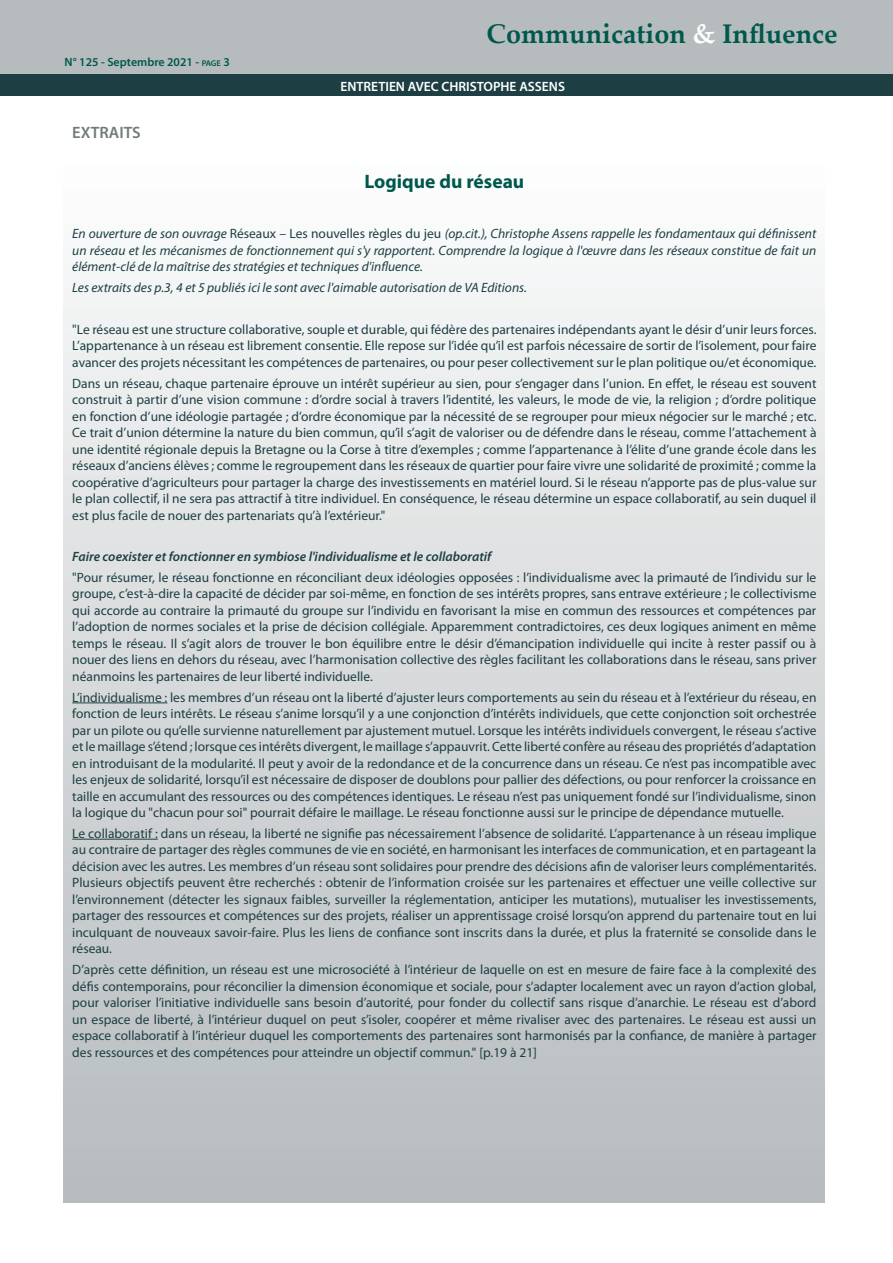
<style>
.page{position:relative;width:893px;height:1263px;background:#fff}
.page>*{position:absolute;margin:0;border:0;box-sizing:border-box;transform-origin:0 0}
.t1{font:700 27px "Palatino Linotype";color:#00584c}
.Titre_article_P1-4{font:700 19.5px "Myriad Pro";color:#00584c}
.Titre_colonnes{font:600 16.5px "Myriad Pro";color:#727b7c}
.Style_de_paragraphe{font:13.5px/16.5px "Myriad Pro";color:#1d3f44;text-align:justify}
.Style_de_paragraphe-2{font:italic 13.5px/16.5px "Myriad Pro";color:#1d3f44;text-align:justify}
.Style_de_paragraphe-3{font:italic 600 13.5px "Myriad Pro";color:#1d3f44}
.t2{font:600 13.5px "Myriad Pro";color:#fff}
.t3{font:600 12px "Myriad Pro";color:#00584c}
.s1{font-size:8.4px}
.s2{color:#fff}
.s3{font-style:normal}
</style>
<div class="page">
<div style="left:0;top:0;width:893px;height:74px;background:#b6bcbe"></div>
<div style="left:0;top:75px;width:893px;height:21px;background:#1d3f44"></div>
<div style="left:64px;top:123px;width:761px;height:1079px;background:linear-gradient(to bottom,#fff,#b4b9bc)"></div>
<hr style="left:72px;top:702px;width:95px;height:1px;background:#1d3f44">
<hr style="left:72px;top:839px;width:86px;height:1px;background:#1d3f44">
<p class="t3" style="left:65px;top:55px;width:167px">N° 125 - Septembre 2021 - <span class="s1">page</span> 3</p>
<p class="Titre_colonnes" style="left:72px;top:122px;width:70px">EXTRAITS</p>
<p class="t1" style="left:487px;top:14px;width:353px">Communication <span class="s2">&amp;</span> Influence</p>
<p class="t2" style="left:340px;top:78px;width:226px">ENTRETIEN AVEC CHRISTOPHE ASSENS</p>
<p class="Titre_article_P1-4" style="left:364px;top:169px;width:161px">Logique du réseau</p>
<p class="Style_de_paragraphe-2" style="left:72px;top:225px;width:746px">En ouverture de son ouvrage <span class="s3">Réseaux – Les nouvelles règles du jeu</span> (op.cit.), Christophe Assens rappelle les fondamentaux qui définissent un réseau et les mécanismes de fonctionnement qui s'y rapportent. Comprendre la logique à l'œuvre dans les réseaux constitue de fait un élément-clé de la maîtrise des stratégies et techniques d'influence.</p>
<p class="Style_de_paragraphe-2" style="left:72px;top:279px;width:456px">Les extraits des p.3, 4 et 5 publiés ici le sont avec l'aimable autorisation de VA Editions.</p>
<p class="Style_de_paragraphe" style="left:72px;top:321px;width:746px">"Le réseau est une structure collaborative, souple et durable, qui fédère des partenaires indépendants ayant le désir d’unir leurs forces.<br>L’appartenance à un réseau est librement consentie. Elle repose sur l’idée qu’il est parfois nécessaire de sortir de l’isolement, pour faire avancer des projets nécessitant les compétences de partenaires, ou pour peser collectivement sur le plan politique ou/et économique.</p>
<p class="Style_de_paragraphe" style="left:72px;top:374px;width:746px">Dans un réseau, chaque partenaire éprouve un intérêt supérieur au sien, pour s’engager dans l’union. En effet, le réseau est souvent construit à partir d’une vision commune : d’ordre social à travers l’identité, les valeurs, le mode de vie, la religion ; d’ordre politique en fonction d’une idéologie partagée ; d’ordre économique par la nécessité de se regrouper pour mieux négocier sur le marché ; etc.<br>Ce trait d’union détermine la nature du bien commun, qu’il s’agit de valoriser ou de défendre dans le réseau, comme l’attachement à une identité régionale depuis la Bretagne ou la Corse à titre d’exemples ; comme l’appartenance à l’élite d’une grande école dans les réseaux d’anciens élèves ; comme le regroupement dans les réseaux de quartier pour faire vivre une solidarité de proximité ; comme la coopérative d’agriculteurs pour partager la charge des investissements en matériel lourd. Si le réseau n’apporte pas de plus-value sur le plan collectif, il ne sera pas attractif à titre individuel. En conséquence, le réseau détermine un espace collaboratif, au sein duquel il est plus facile de nouer des partenariats qu’à l’extérieur."</p>
<p class="Style_de_paragraphe-3" style="left:72px;top:548px;width:421px">Faire coexister et fonctionner en symbiose l'individualisme et le collaboratif</p>
<p class="Style_de_paragraphe" style="left:72px;top:569px;width:746px">"Pour résumer, le réseau fonctionne en réconciliant deux idéologies opposées : l’individualisme avec la primauté de l’individu sur le groupe, c’est-à-dire la capacité de décider par soi-même, en fonction de ses intérêts propres, sans entrave extérieure ; le collectivisme qui accorde au contraire la primauté du groupe sur l’individu en favorisant la mise en commun des ressources et compétences par l’adoption de normes sociales et la prise de décision collégiale. Apparemment contradictoires, ces deux logiques animent en même temps le réseau. Il s’agit alors de trouver le bon équilibre entre le désir d’émancipation individuelle qui incite à rester passif ou à nouer des liens en dehors du réseau, avec l’harmonisation collective des règles facilitant les collaborations dans le réseau, sans priver néanmoins les partenaires de leur liberté individuelle.</p>
<p class="Style_de_paragraphe" style="left:72px;top:688px;width:746px">L’individualisme : les membres d’un réseau ont la liberté d’ajuster leurs comportements au sein du réseau et à l’extérieur du réseau, en fonction de leurs intérêts. Le réseau s’anime lorsqu’il y a une conjonction d’intérêts individuels, que cette conjonction soit orchestrée par un pilote ou qu’elle survienne naturellement par ajustement mutuel. Lorsque les intérêts individuels convergent, le réseau s’active et le maillage s’étend ; lorsque ces intérêts divergent, le maillage s’appauvrit. Cette liberté confère au réseau des propriétés d’adaptation en introduisant de la modularité. Il peut y avoir de la redondance et de la concurrence dans un réseau. Ce n’est pas incompatible avec les enjeux de solidarité, lorsqu’il est nécessaire de disposer de doublons pour pallier des défections, ou pour renforcer la croissance en taille en accumulant des ressources ou des compétences identiques. Le réseau n’est pas uniquement fondé sur l’individualisme, sinon la logique du "chacun pour soi" pourrait défaire le maillage. Le réseau fonctionne aussi sur le principe de dépendance mutuelle.</p>
<p class="Style_de_paragraphe" style="left:72px;top:825px;width:746px">Le collaboratif : dans un réseau, la liberté ne signifie pas nécessairement l’absence de solidarité. L’appartenance à un réseau implique au contraire de partager des règles communes de vie en société, en harmonisant les interfaces de communication, et en partageant la décision avec les autres. Les membres d’un réseau sont solidaires pour prendre des décisions afin de valoriser leurs complémentarités.<br>Plusieurs objectifs peuvent être recherchés : obtenir de l’information croisée sur les partenaires et effectuer une veille collective sur l’environnement (détecter les signaux faibles, surveiller la réglementation, anticiper les mutations), mutualiser les investissements, partager des ressources et compétences sur des projets, réaliser un apprentissage croisé lorsqu’on apprend du partenaire tout en lui inculquant de nouveaux savoir-faire. Plus les liens de confiance sont inscrits dans la durée, et plus la fraternité se consolide dans le réseau.</p>
<p class="Style_de_paragraphe" style="left:72px;top:961px;width:746px">D’après cette définition, un réseau est une microsociété à l’intérieur de laquelle on est en mesure de faire face à la complexité des défis contemporains, pour réconcilier la dimension économique et sociale, pour s’adapter localement avec un rayon d’action global, pour valoriser l’initiative individuelle sans besoin d’autorité, pour fonder du collectif sans risque d’anarchie. Le réseau est d’abord un espace de liberté, à l’intérieur duquel on peut s’isoler, coopérer et même rivaliser avec des partenaires. Le réseau est aussi un espace collaboratif à l’intérieur duquel les comportements des partenaires sont harmonisés par la confiance, de manière à partager des ressources et des compétences pour atteindre un objectif commun." [p.19 à 21]</p>
</div>
